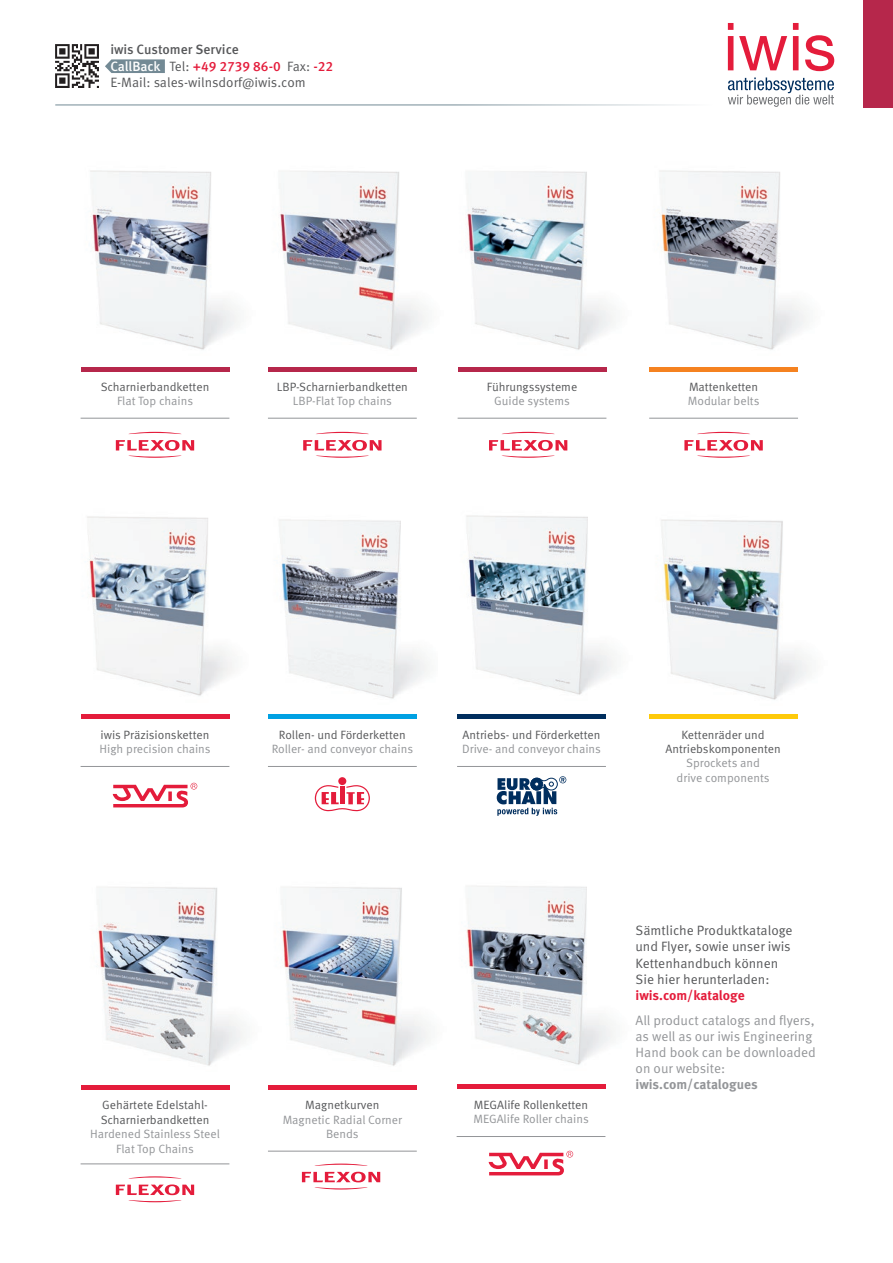
<style>
.page{position:relative;width:893px;height:1263px;background:#fff}
.page>*{position:absolute;margin:0;border:0;box-sizing:border-box;transform-origin:0 0}
.Subhead{font:13.5px/16.2px "Meta OT";color:#57585a}
.Subhead-2{font:13.5px/16.2px "Meta OT";color:#939598}
.t1{font:500 13.5px "Meta OT";color:#57585a}
.HEADLINE{font:12px/14.4px "Meta OT";color:#57585a;text-align:center}
.HEADLINE-2{font:12px/14.4px "Meta OT";color:#939598;text-align:center}
.s1{font-weight:500;color:#fff}
.s2{font-weight:500;color:#e41c3b}
.s3{font-weight:700;color:#e41c3b}
.s4{font-weight:700}
</style>
<div class="page">
<svg style="left:105px;top:59px;width:60px;height:14px"></svg>
<div style="left:863px;top:0;width:30px;height:108px;background:#b6274b"></div>
<svg style="left:728px;top:77px;width:106px;height:30px"></svg>
<svg style="left:728px;top:23px;width:106px;height:48px"></svg>
<img style="left:55px;top:45px;width:43px;height:43px">
<hr style="left:55px;top:105px;width:665px;height:1px;background:#738a95">
<div style="left:457px;top:714px;width:149px;height:5px;background:#002e5e"></div>
<div style="left:81px;top:714px;width:148px;height:5px;background:#e41c3b"></div>
<hr style="left:81px;top:368px;width:148px;height:4px;background:#b6274b">
<hr style="left:268px;top:368px;width:149px;height:4px;background:#b6274b">
<hr style="left:649px;top:368px;width:149px;height:4px;background:#f58220">
<hr style="left:458px;top:368px;width:148px;height:4px;background:#b6274b">
<svg style="left:497px;top:776px;width:69px;height:40px"></svg>
<svg style="left:697px;top:432px;width:53px;height:2px"></svg>
<svg style="left:684px;top:440px;width:79px;height:18px"></svg>
<svg style="left:502px;top:432px;width:53px;height:2px"></svg>
<svg style="left:489px;top:440px;width:78px;height:18px"></svg>
<svg style="left:129px;top:432px;width:52px;height:2px"></svg>
<svg style="left:116px;top:440px;width:78px;height:18px"></svg>
<svg style="left:116px;top:1176px;width:78px;height:26px"></svg>
<svg style="left:314px;top:1163px;width:54px;height:3px"></svg>
<svg style="left:302px;top:1172px;width:78px;height:17px"></svg>
<svg style="left:316px;top:432px;width:53px;height:2px"></svg>
<svg style="left:303px;top:440px;width:79px;height:18px"></svg>
<svg style="left:113px;top:783px;width:84px;height:24px"></svg>
<img style="left:87px;top:516px;width:146px;height:180px">
<img style="left:466px;top:515px;width:148px;height:180px">
<div style="left:649px;top:714px;width:148px;height:5px;background:#feca0a"></div>
<img style="left:661px;top:519px;width:148px;height:181px">
<img style="left:90px;top:170px;width:147px;height:180px">
<img style="left:280px;top:171px;width:145px;height:179px">
<img style="left:659px;top:170px;width:147px;height:180px">
<img style="left:467px;top:171px;width:146px;height:179px">
<hr style="left:457px;top:766px;width:149px;height:1px;background:#939598">
<hr style="left:81px;top:1085px;width:148px;height:4px;background:#e41c3b">
<img style="left:96px;top:887px;width:147px;height:179px">
<hr style="left:81px;top:1163px;width:148px;height:1px;background:#939598">
<hr style="left:268px;top:1085px;width:149px;height:4px;background:#e41c3b">
<img style="left:282px;top:887px;width:146px;height:179px">
<hr style="left:268px;top:1151px;width:149px;height:1px;background:#939598">
<div style="left:268px;top:714px;width:149px;height:5px;background:#00a1e3"></div>
<div style="left:338px;top:777px;width:8px;height:8px;background:#e41c3b;border-radius:50%"></div>
<svg style="left:315px;top:785px;width:55px;height:26px"></svg>
<img style="left:279px;top:519px;width:148px;height:180px">
<hr style="left:268px;top:766px;width:149px;height:1px;background:#939598">
<hr style="left:81px;top:766px;width:148px;height:1px;background:#939598">
<hr style="left:81px;top:418px;width:148px;height:1px;background:#939598">
<hr style="left:268px;top:418px;width:149px;height:1px;background:#939598">
<hr style="left:649px;top:418px;width:149px;height:1px;background:#939598">
<hr style="left:458px;top:418px;width:148px;height:1px;background:#939598">
<div style="left:457px;top:1084px;width:148px;height:5px;background:#e41c3b"></div>
<svg style="left:489px;top:1151px;width:84px;height:24px"></svg>
<img style="left:466px;top:886px;width:147px;height:179px">
<hr style="left:457px;top:1136px;width:148px;height:1px;background:#939598">
<p class="t1" style="left:110px;top:41px;width:130px">iwis Customer Service</p>
<p class="Subhead" style="left:110px;top:59px;width:224px"><span class="s1">CallBack</span> Tel: <span class="s2">+49 2739 86-0</span> Fax: <span class="s2">-22<br></span>E-Mail: sales-wilnsdorf@iwis.com</p>
<p class="HEADLINE" style="left:101px;top:379px;width:110px">Scharnierbandketten</p>
<p class="HEADLINE-2" style="left:117px;top:394px;width:78px">Flat Top chains</p>
<p class="HEADLINE" style="left:277px;top:379px;width:133px">LBP-Scharnierbandketten</p>
<p class="HEADLINE-2" style="left:293px;top:394px;width:101px">LBP-Flat Top chains</p>
<p class="HEADLINE" style="left:487px;top:379px;width:92px">Führungssysteme</p>
<p class="HEADLINE-2" style="left:494px;top:394px;width:77px">Guide systems</p>
<p class="HEADLINE" style="left:689px;top:379px;width:71px">Mattenketten</p>
<p class="HEADLINE-2" style="left:688px;top:394px;width:73px">Modular belts</p>
<p class="HEADLINE" style="left:101px;top:727px;width:110px">iwis Präzisionsketten</p>
<p class="HEADLINE-2" style="left:100px;top:742px;width:113px">High precision chains</p>
<p class="HEADLINE" style="left:279px;top:727px;width:128px">Rollen- und Förderketten</p>
<p class="HEADLINE-2" style="left:272px;top:742px;width:143px">Roller- and conveyor chains</p>
<p class="HEADLINE" style="left:462px;top:727px;width:139px">Antriebs- und Förderketten</p>
<p class="HEADLINE-2" style="left:462px;top:742px;width:140px">Drive- and conveyor chains</p>
<p class="HEADLINE" style="left:665px;top:727px;width:117px">Kettenräder und<br>Antriebskomponenten</p>
<p class="HEADLINE-2" style="left:677px;top:756px;width:95px">Sprockets and drive components</p>
<p class="HEADLINE" style="left:101px;top:1098px;width:110px;text-align:left">Gehärtete Edelstahl-<br>Scharnierbandketten</p>
<p class="HEADLINE-2" style="left:90px;top:1127px;width:131px">Hardened Stainless Steel<br>Flat Top Chains</p>
<p class="HEADLINE" style="left:305px;top:1098px;width:76px">Magnetkurven</p>
<p class="HEADLINE-2" style="left:283px;top:1112px;width:121px">Magnetic Radial Corner<br>Bends</p>
<p class="HEADLINE" style="left:474px;top:1097px;width:116px">MEGAlife Rollenketten</p>
<p class="HEADLINE-2" style="left:473px;top:1112px;width:117px">MEGAlife Roller chains</p>
<p class="Subhead" style="left:636px;top:922px;width:159px">Sämtliche Produktkataloge und Flyer, sowie unser iwis<br>Kettenhandbuch können<br>Sie hier herunterladen: <span class="s3">iwis.com/kataloge</span></p>
<p class="Subhead-2" style="left:636px;top:1012px;width:182px">All product catalogs and flyers, as well as our iwis Engineering<br>Hand book can be downloaded on our website: <span class="s4">iwis.com/catalogues</span></p>
</div>
